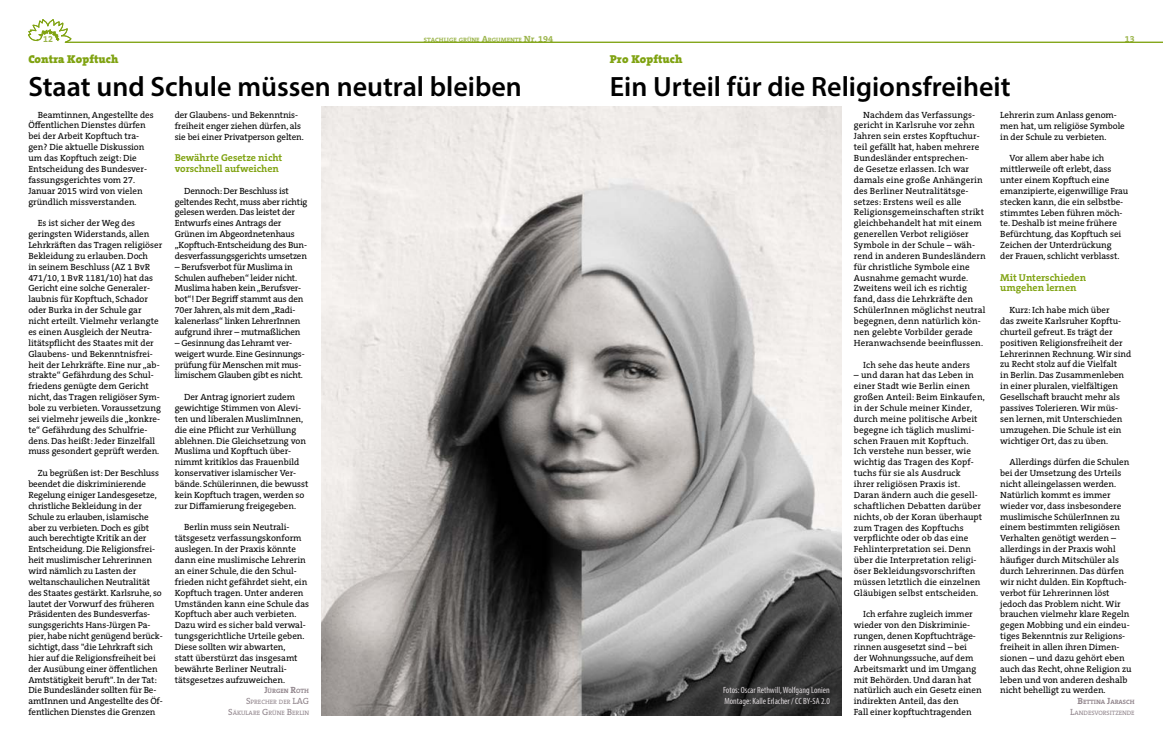
<style>
.page{position:relative;width:1163px;height:752px;background:#fff}
.page>*{position:absolute;margin:0;border:0;box-sizing:border-box;transform-origin:0 0}
.t1{font:600 28px "Myriad Pro";color:#000}
.t2{font:900 11.5px "The Serif B W9";letter-spacing:.01em;color:#80a312}
.t3{font:700 10px/10.8px "The Serif B W7";color:#80a312}
.t4{font:9px/10.9px "The Serif B W5 Plain";color:#000}
.t5{font:condensed 9px/10.9px "Myriad Pro";color:#dfdadd}
.t6{font:700 9px "The Serif B W7";color:#9ab449}
.t7{font:6.3px/10.8px "The Serif B W5 Plain";color:#90848b;text-align:right}
.t8{font:700 6.3px "The Serif B W7";color:#9ab449}
.t9{font:700 6.3px "The Serif B W7";color:#90848b}
.s1{font-size:9px}
</style>
<div class="page">
<img style="left:321px;top:107px;width:520px;height:607px">
<svg style="left:28px;top:19px;width:1134px;height:24px"></svg>
<p class="t8" style="left:424px;top:35px;width:131px">STACHLIGE GRÜNE <span class="s1">A</span>RGUMENTE <span class="s1">Nr. 194</span></p>
<p class="t6" style="left:1124px;top:33px;width:11px">13</p>
<p class="t6" style="left:43px;top:33px;width:11px">12</p>
<p class="t2" style="left:28px;top:52px;width:92px">Contra Kopftuch</p>
<h1 class="t1" style="left:28px;top:69px;width:495px">Staat und Schule müssen neutral bleiben</h1>
<p class="t4" style="left:28px;top:109px;width:127px;text-indent:9px">Beamtinnen, Angestellte des<br>Öffentlichen Dienstes dürfen bei der Arbeit Kopftuch tra&shy;gen? Die aktuelle Diskussion um das Kopftuch zeigt: Die<br>Entscheidung des Bundesver&shy;fassungsgerichtes vom 27.<br>Januar 2015 wird von vielen gründlich missverstanden.</p>
<p class="t4" style="left:28px;top:218px;width:135px;text-indent:9px">Es ist sicher der Weg des geringsten Widerstands, allen<br>Lehrkräften das Tragen religiöser<br>Bekleidung zu erlauben. Doch<br>in seinem Beschluss (AZ 1 BvR<br>471/10, 1 BvR 1181/10) hat das<br>Gericht eine solche Generaler&shy;laubnis für Kopftuch, Schador oder Burka in der Schule gar nicht erteilt. Vielmehr verlangte es einen Ausgleich der Neutra&shy;litätspflicht des Staates mit der<br>Glaubens- und Bekenntnisfrei&shy;heit der Lehrkräfte. Eine nur „ab&shy;strakte“ Gefährdung des Schul&shy;friedens genügte dem Gericht nicht, das Tragen religiöser Sym&shy;bole zu verbieten. Voraussetzung sei vielmehr jeweils die „konkre&shy;te“ Gefährdung des Schulfrie&shy;dens. Das heißt: Jeder Einzelfall muss gesondert geprüft werden.</p>
<p class="t4" style="left:28px;top:467px;width:136px;text-indent:9px">Zu begrüßen ist: Der Beschluss beendet die diskriminierende<br>Regelung einiger Landesgesetze, christliche Bekleidung in der<br>Schule zu erlauben, islamische aber zu verbieten. Doch es gibt auch berechtigte Kritik an der<br>Entscheidung. Die Religionsfrei&shy;heit muslimischer Lehrerinnen wird nämlich zu Lasten der weltanschaulichen Neutralität des Staates gestärkt. Karlsruhe, so lautet der Vorwurf des früheren<br>Präsidenten des Bundesverfas&shy;sungsgerichts Hans-Jürgen Pa&shy;pier, habe nicht genügend berück&shy;sichtigt, dass "die Lehrkraft sich hier auf die Religionsfreiheit bei der Ausübung einer öffentlichen<br>Amtstätigkeit beruft". In der Tat:<br>Die Bundesländer sollten für Be&shy;amtInnen und Angestellte des Öf&shy;fentlichen Dienstes die Grenzen</p>
<p class="t2" style="left:609px;top:52px;width:74px">Pro Kopftuch</p>
<h1 class="t1" style="left:609px;top:69px;width:402px">Ein Urteil für die Religionsfreiheit</h1>
<p class="t4" style="left:853px;top:109px;width:133px;text-indent:9px">Nachdem das Verfassungs&shy;gericht in Karlsruhe vor zehn<br>Jahren sein erstes Kopftuchur&shy;teil gefällt hat, haben mehrere<br>Bundesländer entsprechen-<br>de Gesetze erlassen. Ich war damals eine große Anhängerin des Berliner Neutralitätsge&shy;setzes: Erstens weil es alle<br>Religionsgemeinschaften strikt gleichbehandelt hat mit einem generellen Verbot religiöser<br>Symbole in der Schule – wäh&shy;rend in anderen Bundesländern für christliche Symbole eine<br>Ausnahme gemacht wurde.<br>Zweitens weil ich es richtig fand, dass die Lehrkräfte den<br>SchülerInnen möglichst neutral begegnen, denn natürlich kön&shy;nen gelebte Vorbilder gerade<br>Heranwachsende beeinflussen.</p>
<p class="t4" style="left:863px;top:359px;width:108px">Ich sehe das heute anders</p>
<p class="t4" style="left:853px;top:370px;width:132px">– und daran hat das Leben in einer Stadt wie Berlin einen großen Anteil: Beim Einkaufen, in der Schule meiner Kinder, durch meine politische Arbeit begegne ich täglich muslimi&shy;schen Frauen mit Kopftuch.<br>Ich verstehe nun besser, wie wichtig das Tragen des Kopf&shy;tuchs für sie als Ausdruck<br>ihrer religiösen Praxis ist.<br>Daran ändern auch die gesell&shy;schaftlichen Debatten darüber nichts, ob der Koran überhaupt zum Tragen des Kopftuchs verpflichte oder ob das eine<br>Fehlinterpretation sei. Denn über die Interpretation religi&shy;öser Bekleidungsvorschriften müssen letztlich die einzelnen<br>Gläubigen selbst entscheiden.</p>
<p class="t4" style="left:853px;top:608px;width:129px;text-indent:9px">Ich erfahre zugleich immer wieder von den Diskriminie&shy;rungen, denen Kopftuchträge&shy;rinnen ausgesetzt sind – bei der Wohnungssuche, auf dem<br>Arbeitsmarkt und im Umgang mit Behörden. Und daran hat natürlich auch ein Gesetz einen indirekten Anteil, das den<br>Fall einer kopftuchtragenden</p>
<p class="t4" style="left:175px;top:109px;width:130px">der Glaubens- und Bekenntnis&shy;freiheit enger ziehen dürfen, als sie bei einer Privatperson gelten.</p>
<p class="t3" style="left:175px;top:152px;width:109px">Bewährte Gesetze nicht vorschnell aufweichen</p>
<p class="t4" style="left:175px;top:185px;width:134px;text-indent:9px">Dennoch: Der Beschluss ist geltendes Recht, muss aber richtig gelesen werden. Das leistet der<br>Entwurfs eines Antrags der<br>Grünen im Abgeordnetenhaus „Kopftuch-Entscheidung des Bun&shy;desverfassungsgerichts umsetzen</p>
<p class="t4" style="left:175px;top:261px;width:130px">– Berufsverbot für Muslima in<br>Schulen aufheben“ leider nicht.<br>Muslima haben kein „Berufsver&shy;bot“! Der Begriff stammt aus den<br>70er Jahren, als mit dem „Radi&shy;kalenerlass“ linken LehrerInnen aufgrund ihrer – mutmaßlichen</p>
<p class="t4" style="left:175px;top:337px;width:131px">– Gesinnung das Lehramt ver&shy;weigert wurde. Eine Gesinnungs&shy;prüfung für Menschen mit mus&shy;limischem Glauben gibt es nicht.</p>
<p class="t4" style="left:175px;top:391px;width:135px;text-indent:9px">Der Antrag ignoriert zudem gewichtige Stimmen von Alevi&shy;ten und liberalen MuslimInnen, die eine Pflicht zur Verhüllung ablehnen. Die Gleichsetzung von<br>Muslima und Kopftuch über&shy;nimmt kritiklos das Frauenbild konservativer islamischer Ver&shy;bände. Schülerinnen, die bewusst kein Kopftuch tragen, werden so zur Diffamierung freigegeben.</p>
<p class="t4" style="left:175px;top:521px;width:136px;text-indent:9px">Berlin muss sein Neutrali&shy;tätsgesetz verfassungskonform auslegen. In der Praxis könnte dann eine muslimische Lehrerin an einer Schule, die den Schul&shy;frieden nicht gefährdet sieht, ein<br>Kopftuch tragen. Unter anderen<br>Umständen kann eine Schule das<br>Kopftuch aber auch verbieten.<br>Dazu wird es sicher bald verwal&shy;tungsgerichtliche Urteile geben.<br>Diese sollten wir abwarten,<br>statt überstürzt das insgesamt bewährte Berliner Neutrali&shy;tätsgesetzes aufzuweichen.</p>
<p class="t9" style="left:264px;top:686px;width:46px"><span class="s1">J</span>ÜRGEN <span class="s1">R</span>OTH</p>
<p class="t7" style="left:228px;top:696px;width:82px"><span class="s1">S</span>PRECHER DER <span class="s1">LAG<br>S</span>ÄKULARE <span class="s1">G</span>RÜNE <span class="s1">B</span>ERLIN</p>
<p class="t4" style="left:1000px;top:109px;width:126px">Lehrerin zum Anlass genom&shy;men hat, um religiöse Symbole in der Schule zu verbieten.</p>
<p class="t4" style="left:1000px;top:153px;width:129px;text-indent:9px">Vor allem aber habe ich mittlerweile oft erlebt, dass unter einem Kopftuch eine emanzipierte, eigenwillige Frau stecken kann, die ein selbstbe&shy;stimmtes Leben führen möch&shy;te. Deshalb ist meine frühere<br>Befürchtung, das Kopftuch sei<br>Zeichen der Unterdrückung<br>der Frauen, schlicht verblasst.</p>
<p class="t3" style="left:1000px;top:271px;width:87px">Mit Unterschieden umgehen lernen</p>
<p class="t4" style="left:1000px;top:304px;width:133px;text-indent:9px">Kurz: Ich habe mich über<br>das zweite Karlsruher Kopftu&shy;churteil gefreut. Es trägt der positiven Religionsfreiheit der<br>Lehrerinnen Rechnung. Wir sind zu Recht stolz auf die Vielfalt<br>in Berlin. Das Zusammenleben in einer pluralen, vielfältigen<br>Gesellschaft braucht mehr als passives Tolerieren. Wir müs&shy;sen lernen, mit Unterschieden umzugehen. Die Schule ist ein wichtiger Ort, das zu üben.</p>
<p class="t4" style="left:1000px;top:456px;width:133px;text-indent:9px">Allerdings dürfen die Schulen bei der Umsetzung des Urteils nicht alleingelassen werden.<br>Natürlich kommt es immer wieder vor, dass insbesondere muslimische SchülerInnen zu einem bestimmten religiösen<br>Verhalten genötigt werden – allerdings in der Praxis wohl häufiger durch Mitschüler als durch Lehrerinnen. Das dürfen wir nicht dulden. Ein Kopftuch&shy;verbot für Lehrerinnen löst jedoch das Problem nicht. Wir brauchen vielmehr klare Regeln gegen Mobbing und ein eindeu&shy;tiges Bekenntnis zur Religions&shy;freiheit in allen ihren Dimen&shy;sionen – und dazu gehört eben auch das Recht, ohne Religion zu leben und von anderen deshalb nicht behelligt zu werden.</p>
<p class="t9" style="left:1077px;top:697px;width:59px"><span class="s1">B</span>ETTINA <span class="s1">J</span>ARASCH</p>
<p class="t7" style="left:1070px;top:707px;width:66px"><span class="s1">L</span>ANDESVORSITZENDE</p>
<p class="t5" style="left:723px;top:684px;width:108px">Fotos: Oscar Rethwill, Wolfgang Lonien<br>Montage: Kalle Erlacher / CC BY-SA 2.0</p>
</div>
